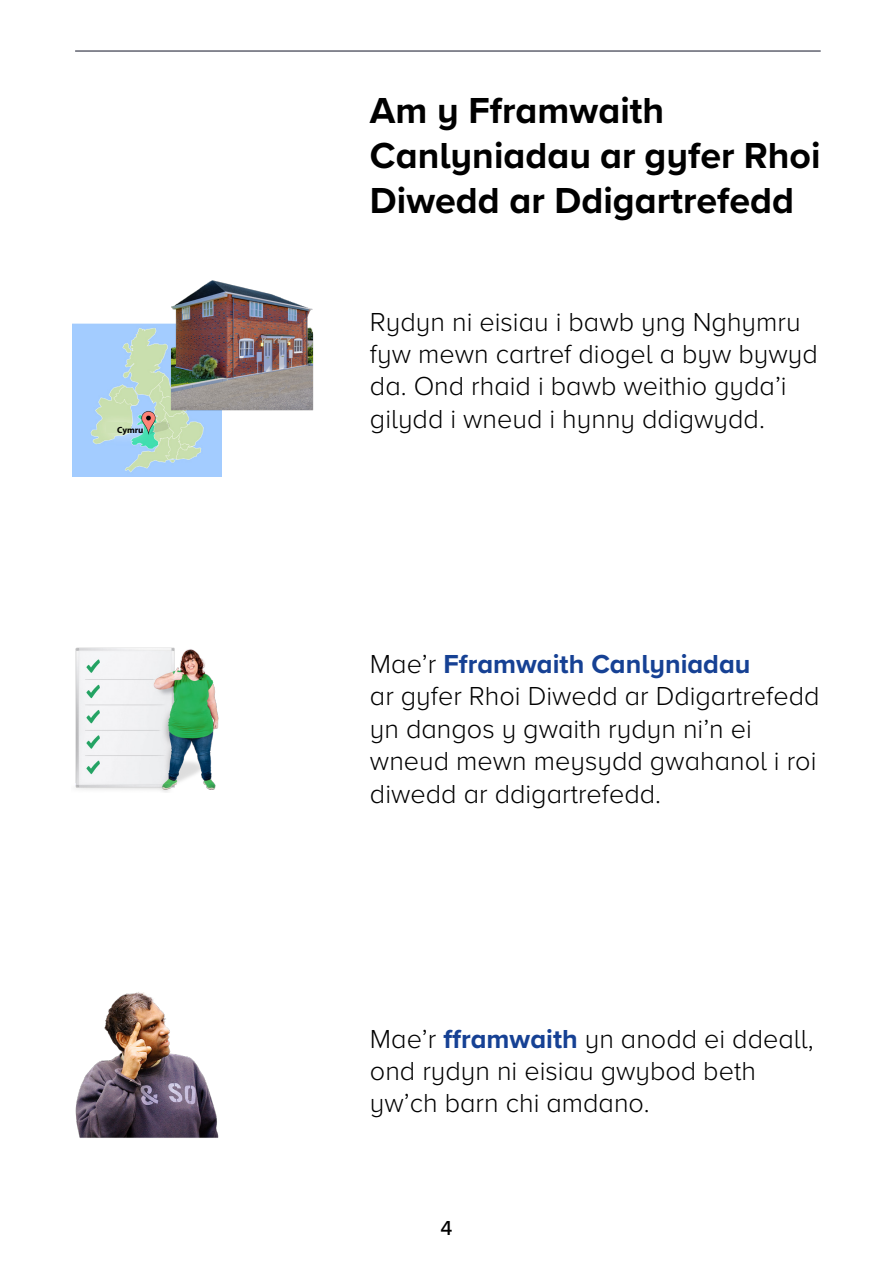
<style>
.page{position:relative;width:893px;height:1263px;background:#fff}
.page>*{position:absolute;margin:0;border:0;box-sizing:border-box;transform-origin:0 0}
.H1_Heading{font:700 37.5px/45px "Proxima Nova";color:#000}
.Body_Text_50mm{font:300 27px/32.4px "Proxima Nova";color:#000}
.Body_Text_15mm{font:300 27px/32.4px "Proxima Nova";color:#000}
.t1{font:500 21px "Proxima Nova";color:#000}
.t2{font:700 9px "Myriad Pro";color:#000}
.s1{font-weight:700;color:#164194}
</style>
<div class="page">
<hr style="left:75px;top:51px;width:746px;height:1px;background:#111528">
<img style="left:75px;top:647px;width:144px;height:145px">
<img style="left:75px;top:992px;width:144px;height:146px">
<img style="left:73px;top:324px;width:149px;height:153px">
<div style="left:106px;top:422px;width:21px;height:11px;background:#cee2b5"></div>
<div style="left:132px;top:426px;width:8px;height:6px;background:#b3d5ff"></div>
<svg style="left:122px;top:422px;width:17px;height:13px"></svg>
<img style="left:168px;top:280px;width:146px;height:133px">
<p class="t2" style="left:117px;top:425px;width:28px">Cymru</p>
<h1 class="H1_Heading" style="left:370px;top:87px;width:452px">Am y Fframwaith<br>Canlyniadau ar gyfer Rhoi<br>Diwedd ar Ddigartrefedd</h1>
<p class="Body_Text_50mm" style="left:370px;top:304px;width:449px">Rydyn ni eisiau i bawb yng Nghymru fyw mewn cartref diogel a byw bywyd da. Ond rhaid i bawb weithio gyda’i gilydd i wneud i hynny ddigwydd.</p>
<p class="Body_Text_50mm" style="left:370px;top:646px;width:451px">Mae’r <span class="s1">Fframwaith Canlyniadau<br></span>ar gyfer Rhoi Diwedd ar Ddigartrefedd yn dangos y gwaith rydyn ni’n ei wneud mewn meysydd gwahanol i roi diwedd ar ddigartrefedd.</p>
<p class="Body_Text_15mm" style="left:370px;top:1021px;width:445px">Mae’r <span class="s1">fframwaith</span> yn anodd ei ddeall, ond rydyn ni eisiau gwybod beth yw’ch barn chi amdano.</p>
<p class="t1" style="left:440px;top:1212px;width:13px">4</p>
</div>
